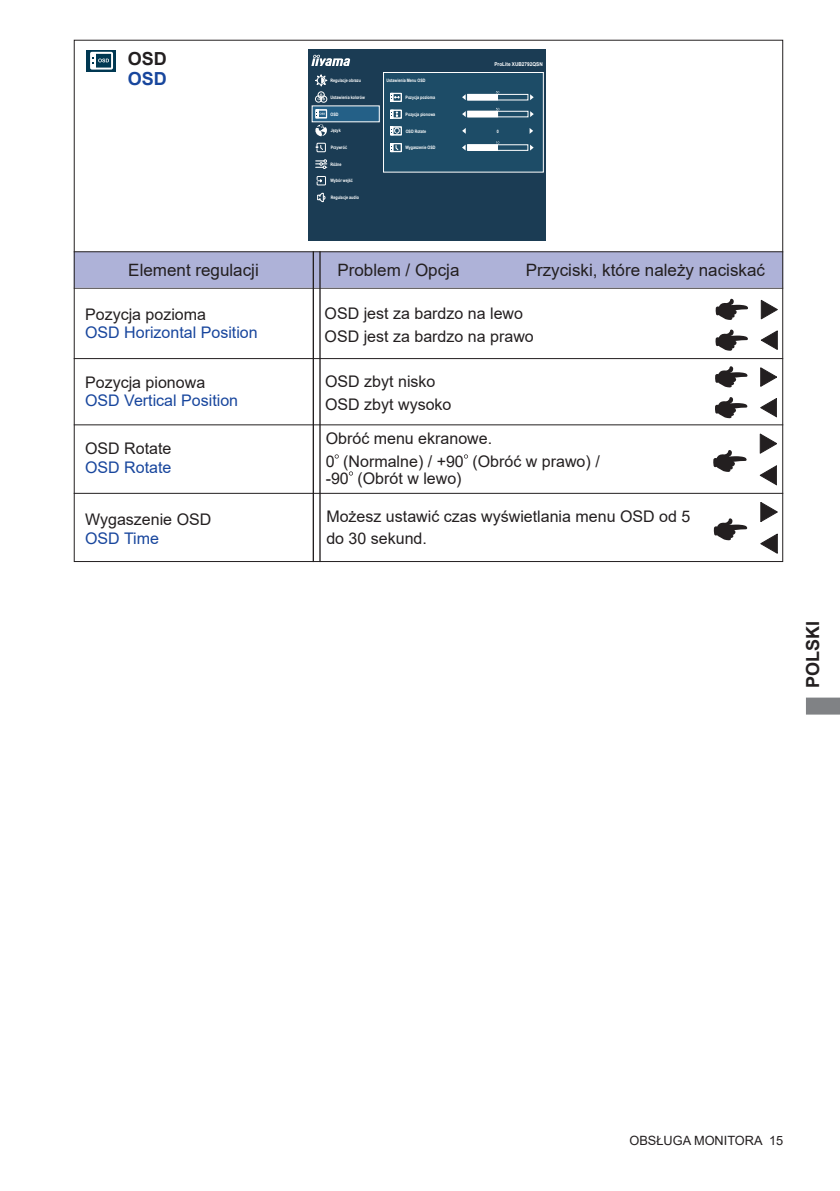
<style>
.page{position:relative;width:840px;height:1191px;background:#fff}
.page>*{position:absolute;margin:0;border:0;box-sizing:border-box;transform-origin:0 0}
.t1{font:700 18px "Arial";color:#231f20}
.t2{font:700 18px "Arial";color:#18469d}
.t3{font:17px "Arial";color:#231f20}
.t4{font:16px/22.6px "Arial";color:#231f20}
.t5{font:16px "Arial";color:#18469d}
.t6{font:12.8px "Arial";color:#231f20}
.t7{font:700 5.2px "Arial";color:#fff;scale:.9 1}
.t8{font:700 4.6px "Arial";color:#fff;scale:.8 1}
</style>
<div class="page">
<svg style="left:806px;top:697px;width:33px;height:17px"></svg>
<hr style="left:74px;top:288px;width:708px;height:1px;background:#231f20">
<hr style="left:74px;top:493px;width:708px;height:1px;background:#231f20">
<div style="left:74px;top:252px;width:708px;height:36px;background:#aeb2d8;border:2px solid #aeb2d8"></div>
<hr style="left:74px;top:251px;width:708px;height:1px;background:#231f20">
<hr style="left:312px;top:251px;width:2px;height:311px;background:#231f20">
<hr style="left:319px;top:251px;width:1px;height:311px;background:#231f20">
<svg style="left:713px;top:518px;width:34px;height:22px"></svg>
<svg style="left:760px;top:533px;width:17px;height:20px"></svg>
<svg style="left:760px;top:502px;width:17px;height:20px"></svg>
<hr style="left:74px;top:358px;width:708px;height:1px;background:#231f20">
<svg style="left:715px;top:299px;width:33px;height:21px"></svg>
<svg style="left:760px;top:330px;width:17px;height:20px"></svg>
<svg style="left:760px;top:300px;width:17px;height:19px"></svg>
<svg style="left:715px;top:329px;width:33px;height:22px"></svg>
<svg style="left:715px;top:366px;width:32px;height:21px"></svg>
<svg style="left:760px;top:398px;width:16px;height:19px"></svg>
<svg style="left:760px;top:367px;width:16px;height:20px"></svg>
<svg style="left:715px;top:397px;width:32px;height:21px"></svg>
<hr style="left:74px;top:424px;width:708px;height:1px;background:#231f20">
<svg style="left:334px;top:454px;width:4px;height:4px"></svg>
<svg style="left:463px;top:454px;width:5px;height:4px"></svg>
<svg style="left:348px;top:471px;width:5px;height:4px"></svg>
<svg style="left:713px;top:450px;width:33px;height:22px"></svg>
<svg style="left:759px;top:465px;width:17px;height:20px"></svg>
<svg style="left:759px;top:434px;width:17px;height:20px"></svg>
<div style="left:87px;top:50px;width:29px;height:22px;background:#003852"></div>
<div style="left:95px;top:53px;width:17px;height:15px;border:1px solid #fff"></div>
<div style="left:90px;top:52px;width:23px;height:18px;border:2px solid #fff"></div>
<div style="left:91px;top:53px;width:4px;height:16px;border:1px solid #fff"></div>
<svg style="left:92px;top:57px;width:17px;height:7px"></svg>
<div style="left:308px;top:50px;width:237px;height:191px;background:#1b3c54"></div>
<div style="left:383px;top:72px;width:160px;height:100px;background:#1d4c67"></div>
<div style="left:383px;top:72px;width:160px;height:100px;border:1px solid #fff"></div>
<svg style="left:311px;top:55px;width:39px;height:11px"></svg>
<div style="left:467px;top:94px;width:30px;height:6px;background:#fff"></div>
<div style="left:467px;top:94px;width:61px;height:6px;border:1px solid #fff"></div>
<svg style="left:530px;top:94px;width:3px;height:6px"></svg>
<div style="left:467px;top:145px;width:30px;height:5px;background:#fff"></div>
<div style="left:467px;top:144px;width:61px;height:7px;border:1px solid #fff"></div>
<svg style="left:530px;top:145px;width:3px;height:6px"></svg>
<div style="left:390px;top:93px;width:11px;height:9px;border:1px solid #fff"></div>
<svg style="left:390px;top:93px;width:9px;height:8px"></svg>
<div style="left:390px;top:126px;width:11px;height:9px;border:1px solid #fff"></div>
<svg style="left:390px;top:127px;width:9px;height:8px"></svg>
<div style="left:390px;top:143px;width:11px;height:9px;border:1px solid #fff"></div>
<svg style="left:390px;top:143px;width:8px;height:9px"></svg>
<div style="left:312px;top:106px;width:67px;height:16px;background:#246087"></div>
<svg style="left:315px;top:75px;width:12px;height:11px"></svg>
<svg style="left:315px;top:159px;width:12px;height:10px"></svg>
<div style="left:320px;top:96px;width:7px;height:6px;border:1px solid #fff;border-radius:50%"></div>
<svg style="left:315px;top:92px;width:9px;height:10px"></svg>
<div style="left:315px;top:109px;width:12px;height:9px;border:1px solid #fff"></div>
<svg style="left:316px;top:110px;width:9px;height:8px"></svg>
<svg style="left:315px;top:125px;width:12px;height:11px"></svg>
<div style="left:316px;top:143px;width:9px;height:9px;border:1px solid #fff"></div>
<svg style="left:315px;top:145px;width:8px;height:5px"></svg>
<div style="left:316px;top:176px;width:9px;height:9px;border:1px solid #fff"></div>
<svg style="left:317px;top:179px;width:5px;height:3px"></svg>
<svg style="left:317px;top:193px;width:8px;height:9px"></svg>
<div style="left:467px;top:111px;width:30px;height:6px;background:#fff"></div>
<div style="left:467px;top:111px;width:61px;height:6px;border:1px solid #fff"></div>
<svg style="left:530px;top:111px;width:3px;height:6px"></svg>
<div style="left:390px;top:110px;width:11px;height:9px;border:1px solid #fff"></div>
<svg style="left:390px;top:110px;width:8px;height:8px"></svg>
<svg style="left:529px;top:128px;width:4px;height:6px"></svg>
<p class="t1" style="left:128px;top:46px;width:41px">OSD</p>
<p class="t2" style="left:128px;top:66px;width:41px">OSD</p>
<p class="t8" style="left:330px;top:77px;width:40px">Regulacje obrazu</p>
<p class="t8" style="left:330px;top:94px;width:44px">Ustawienia kolorów</p>
<p class="t8" style="left:330px;top:111px;width:11px">OSD</p>
<p class="t8" style="left:330px;top:144px;width:22px">Przywróć</p>
<p class="t8" style="left:330px;top:127px;width:14px">Język</p>
<p class="t8" style="left:330px;top:161px;width:15px">Różne</p>
<p class="t8" style="left:330px;top:178px;width:30px">Wybór wejść</p>
<p class="t8" style="left:330px;top:194px;width:37px">Regulacje audio</p>
<p class="t8" style="left:386px;top:77px;width:50px">Ustawienia Menu OSD</p>
<p class="t8" style="left:405px;top:94px;width:39px">Pozycja pozioma</p>
<p class="t8" style="left:405px;top:111px;width:39px">Pozycja pionowa</p>
<p class="t8" style="left:405px;top:128px;width:27px">OSD Rotate</p>
<p class="t8" style="left:405px;top:145px;width:39px">Wygaszenie OSD</p>
<p class="t7" style="left:494px;top:61px;width:55px">ProLite XUB2792QSN</p>
<p class="t8" style="left:496px;top:128px;width:4px">0</p>
<p class="t3" style="left:128px;top:258px;width:132px">Element regulacji</p>
<p class="t3" style="left:337px;top:258px;width:123px">Problem / Opcja</p>
<p class="t3" style="left:525px;top:258px;width:241px">Przyciski, które należy naciskać</p>
<p class="t4" style="left:85px;top:303px;width:122px">Pozycja pozioma</p>
<p class="t5" style="left:85px;top:321px;width:174px">OSD Horizontal Position</p>
<p class="t4" style="left:85px;top:371px;width:122px">Pozycja pionowa</p>
<p class="t5" style="left:85px;top:389px;width:154px">OSD Vertical Position</p>
<p class="t4" style="left:85px;top:437px;width:88px">OSD Rotate</p>
<p class="t5" style="left:85px;top:456px;width:88px">OSD Rotate</p>
<p class="t4" style="left:85px;top:508px;width:128px">Wygaszenie OSD</p>
<p class="t5" style="left:85px;top:527px;width:75px">OSD Time</p>
<p class="t4" style="left:324px;top:302px;width:210px">OSD jest za bardzo na lewo<br>OSD jest za bardzo na prawo</p>
<p class="t4" style="left:325px;top:370px;width:128px">OSD zbyt nisko<br>OSD zbyt wysoko</p>
<p class="t4" style="left:325px;top:427px;width:275px">Obróć menu ekranowe.<br>0 (Normalne) / +90 (Obróć w prawo) /</p>
<p class="t4" style="left:325px;top:467px;width:137px">-90 (Obrót w lewo)</p>
<p class="t4" style="left:326px;top:504px;width:365px">Możesz ustawić czas wyświetlania menu OSD od 5 do 30 sekund.</p>
<p class="t1" style="left:799px;top:688px;width:69px;rotate:-90deg">POLSKI</p>
<p class="t6" style="left:629px;top:1131px;width:155px">OBSŁUGA MONITORA 15</p>
</div>
